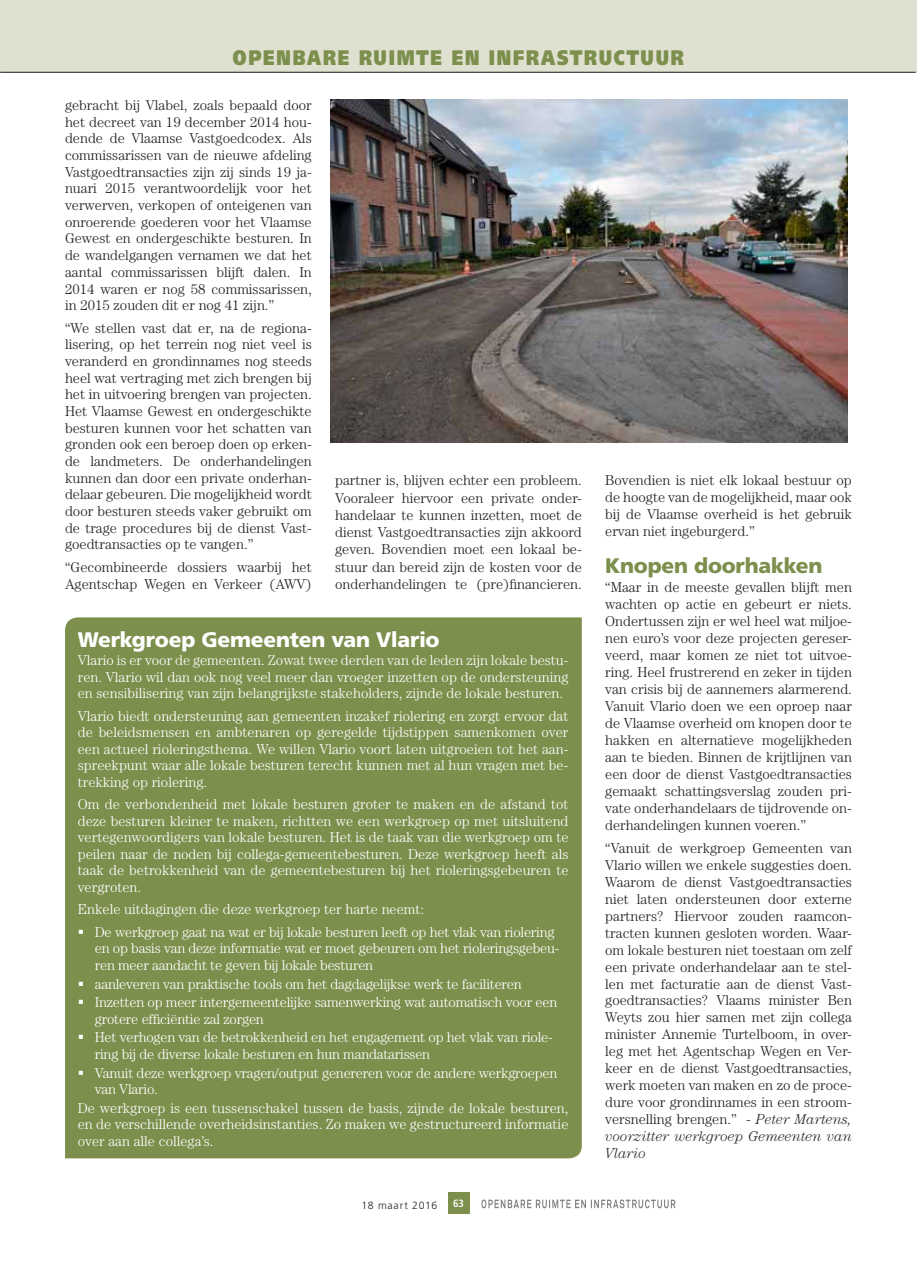
<style>
.page{position:relative;width:917px;height:1266px;background:#fff}
.page>*{position:absolute;margin:0;border:0;box-sizing:border-box;transform-origin:0 0}
.t1{font:900 21px "Frutiger LT Std";letter-spacing:.105em;color:#7c8f4c;scale:.8 1}
.t2{font:900 21px "Frutiger LT";letter-spacing:-.01em;color:#fff}
.t3{font:900 21px "Frutiger LT";letter-spacing:-.01em;color:#7c8f4c}
.t4{font:300 14.25px/17px "Century LT";color:#231f20;text-align:justify}
.t5{font:300 14.25px/16.5px "Century LT";letter-spacing:-.015em;color:#fff}
.t6{font:italic 300 14.25px/17px "Century Std";color:#231f20}
.t7{font:300 10.5px "Frutiger LT";letter-spacing:.075em;color:#231f20}
.t8{font:700 condensed 10.5px "Frutiger LT";color:#fff}
.s1{font-family:"Century Std";font-style:italic}
</style>
<div class="page">
<hr style="left:0;top:0;width:1px;height:72px;background:#dfe0d0">
<div style="left:1px;top:0;width:916px;height:72px;background:#dfe0d0"></div>
<hr style="left:1px;top:72px;width:914px;height:1px;background:#231f20">
<div style="left:448px;top:1192px;width:21px;height:21px;background:#7c8f4c"></div>
<svg style="left:481px;top:1199px;width:194px;height:9px"></svg>
<img style="left:331px;top:99px;width:516px;height:343px">
<div style="left:65px;top:617px;width:517px;height:541px;background:#7c8f4c"></div>
<svg style="left:79px;top:929px;width:4px;height:4px"></svg>
<svg style="left:79px;top:981px;width:4px;height:4px"></svg>
<svg style="left:79px;top:999px;width:4px;height:5px"></svg>
<svg style="left:79px;top:1034px;width:4px;height:5px"></svg>
<svg style="left:79px;top:1070px;width:4px;height:4px"></svg>
<h1 class="t1" style="left:233px;top:46px;width:565px">OPENBARE RUIMTE EN INFRASTRUCTUUR</h1>
<p class="t4" style="left:65px;top:98px;width:248px">gebracht bij Vlabel, zoals bepaald door het decreet van 19 december 2014 hou&shy;dende de Vlaamse Vastgoedcodex. Als commissarissen van de nieuwe afdeling Vastgoedtransacties zijn zij sinds 19 ja&shy;nuari 2015 verantwoordelijk voor het verwerven, verkopen of onteigenen van onroerende goederen voor het Vlaamse Gewest en ondergeschikte besturen. In de wandelgangen vernamen we dat het aantal commissarissen blijft dalen. In 2014 waren er nog 58 commissarissen, in 2015 zouden dit er nog 41 zijn.”</p>
<p class="t4" style="left:65px;top:321px;width:248px">“We stellen vast dat er, na de regiona&shy;lisering, op het terrein nog niet veel is veranderd en grondinnames nog steeds heel wat vertraging met zich brengen bij het in uitvoering brengen van projecten.<br>Het Vlaamse Gewest en ondergeschikte besturen kunnen voor het schatten van gronden ook een beroep doen op erken&shy;de landmeters. De onderhandelingen kunnen dan door een private onderhan&shy;delaar gebeuren. Die mogelijkheid wordt door besturen steeds vaker gebruikt om de trage procedures bij de dienst Vast&shy;goedtransacties op te vangen.”</p>
<p class="t4" style="left:65px;top:560px;width:248px">“Gecombineerde dossiers waarbij het<br>Agentschap Wegen en Verkeer (AWV)</p>
<h1 class="t2" style="left:78px;top:629px;width:363px">Werkgroep Gemeenten van Vlario</h1>
<p class="t5" style="left:78px;top:653px;width:492px;text-align:justify">Vlario is er voor de gemeenten. Zowat twee derden van de leden zijn lokale bestu&shy;ren. Vlario wil dan ook nog veel meer dan vroeger inzetten op de ondersteuning en sensibilisering van zijn belangrijkste stakeholders, zijnde de lokale besturen.</p>
<p class="t5" style="left:78px;top:709px;width:492px;text-align:justify">Vlario biedt ondersteuning aan gemeenten inzakef riolering en zorgt ervoor dat de beleidsmensen en ambtenaren op geregelde tijdstippen samenkomen over een actueel rioleringsthema. We willen Vlario voort laten uitgroeien tot het aan&shy;spreekpunt waar alle lokale besturen terecht kunnen met al hun vragen met be&shy;trekking op riolering.</p>
<p class="t5" style="left:78px;top:797px;width:492px;text-align:justify">Om de verbondenheid met lokale besturen groter te maken en de afstand tot deze besturen kleiner te maken, richtten we een werkgroep op met uitsluitend vertegenwoordigers van lokale besturen. Het is de taak van die werkgroep om te peilen naar de noden bij collega-gemeentebesturen. Deze werkgroep heeft als taak de betrokkenheid van de gemeentebesturen bij het rioleringsgebeuren te vergroten.</p>
<p class="t5" style="left:95px;top:899px;width:461px;line-height:22.5px;text-indent:-17px">Enkele uitdagingen die deze werkgroep ter harte neemt:<br>De werkgroep gaat na wat er bij lokale besturen leeft op het vlak van riolering</p>
<p class="t5" style="left:95px;top:941px;width:466px">en op basis van deze informatie wat er moet gebeuren om het rioleringsgebeu&shy;ren meer aandacht te geven bij lokale besturen</p>
<p class="t5" style="left:95px;top:975px;width:464px;line-height:18.6px">aanleveren van praktische tools om het dagdagelijkse werk te faciliteren<br>Inzetten op meer intergemeentelijke samenwerking wat automatisch voor een</p>
<p class="t5" style="left:95px;top:1010px;width:459px;line-height:18.6px">grotere efficiëntie zal zorgen<br>Het verhogen van de betrokkenheid en het engagement op het vlak van riole-</p>
<p class="t5" style="left:95px;top:1046px;width:464px;line-height:18.6px">ring bij de diverse lokale besturen en hun mandatarissen<br>Vanuit deze werkgroep vragen/output genereren voor de andere werkgroepen</p>
<p class="t5" style="left:78px;top:1081px;width:492px;line-height:18.6px;text-indent:17px">van Vlario.<br>De werkgroep is een tussenschakel tussen de basis, zijnde de lokale besturen,</p>
<p class="t5" style="left:78px;top:1117px;width:492px">en de verschillende overheidsinstanties. Zo maken we gestructureerd informatie over aan alle collega’s.</p>
<p class="t4" style="left:335px;top:473px;width:248px">partner is, blijven echter een probleem.<br>Vooraleer hiervoor een private onder&shy;handelaar te kunnen inzetten, moet de dienst Vastgoedtransacties zijn akkoord geven. Bovendien moet een lokaal be&shy;stuur dan bereid zijn de kosten voor de onderhandelingen te (pre)financieren.</p>
<p class="t7" style="left:361px;top:1199px;width:77px">18 maart 2016</p>
<p class="t8" style="left:453px;top:1198px;width:12px">63</p>
<p class="t4" style="left:605px;top:473px;width:248px">Bovendien is niet elk lokaal bestuur op de hoogte van de mogelijkheid, maar ook bij de Vlaamse overheid is het gebruik ervan niet ingeburgerd.”</p>
<h1 class="t3" style="left:605px;top:555px;width:219px">Knopen doorhakken</h1>
<p class="t4" style="left:605px;top:580px;width:248px">“Maar in de meeste gevallen blijft men wachten op actie en gebeurt er niets.<br>Ondertussen zijn er wel heel wat miljoe&shy;nen euro’s voor deze projecten gereser&shy;veerd, maar komen ze niet tot uitvoe&shy;ring. Heel frustrerend en zeker in tijden van crisis bij de aannemers alarmerend.<br>Vanuit Vlario doen we een oproep naar de Vlaamse overheid om knopen door te hakken en alternatieve mogelijkheden aan te bieden. Binnen de krijtlijnen van een door de dienst Vastgoedtransacties gemaakt schattingsverslag zouden pri&shy;vate onderhandelaars de tijdrovende on&shy;derhandelingen kunnen voeren.”</p>
<p class="t4" style="left:605px;top:840px;width:248px">“Vanuit de werkgroep Gemeenten van Vlario willen we enkele suggesties doen.<br>Waarom de dienst Vastgoedtransacties niet laten ondersteunen door externe partners? Hiervoor zouden raamcon&shy;tracten kunnen gesloten worden. Waar&shy;om lokale besturen niet toestaan om zelf een private onderhandelaar aan te stel&shy;len met facturatie aan de dienst Vast&shy;goedtransacties? Vlaams minister Ben Weyts zou hier samen met zijn collega minister Annemie Turtelboom, in over&shy;leg met het Agentschap Wegen en Ver&shy;keer en de dienst Vastgoedtransacties, werk moeten van maken en zo de proce&shy;dure voor grondinnames in een stroom&shy;versnelling brengen.” - <span class="s1">Peter Martens,</span></p>
<p class="t6" style="left:605px;top:1127px;width:248px">voorzitter werkgroep Gemeenten van<br>Vlario</p>
</div>
